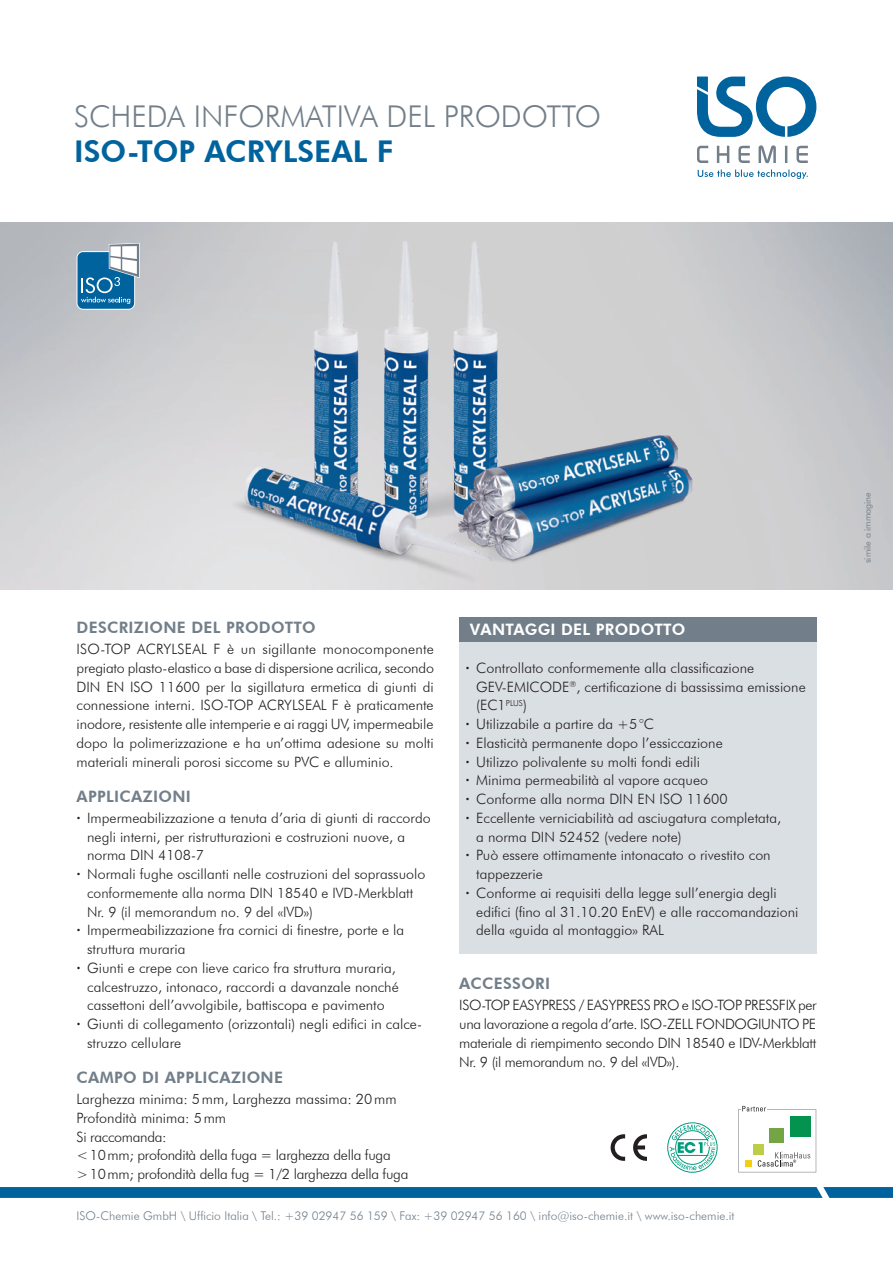
<style>
.page{position:relative;width:893px;height:1263px;background:#fff}
.page>*{position:absolute;margin:0;border:0;box-sizing:border-box;transform-origin:0 0}
.t1{font:300 30px "Futura BT";color:#727f8a}
.t2{font:800 30px "Futura BT";color:#00639e}
.t3{font:800 15.75px "Futura BT";letter-spacing:.02em;color:#727f8a}
.t4{font:800 15.75px "Futura BT";letter-spacing:.02em;color:#fff}
.t5{font:300 14.25px/18.8px "Futura BT";color:#231f20;text-align:justify}
.t6{font:300 14.25px/18.8px "Futura BT";letter-spacing:-.02em;color:#231f20}
.t7{font:300 12px "Futura BT";color:#727f8a}
.t8{font:9px "Futura BT";color:#727f8a}
.s1{font-weight:800}
</style>
<div class="page">
<img style="left:34px;top:223px;width:804px;height:367px">
<svg style="left:611px;top:1134px;width:14px;height:27px"></svg>
<svg style="left:633px;top:1134px;width:14px;height:27px"></svg>
<svg style="left:668px;top:1122px;width:49px;height:50px"></svg>
<svg style="left:738px;top:1106px;width:78px;height:66px"></svg>
<div style="left:459px;top:617px;width:357px;height:25px;background:#727f8a"></div>
<div style="left:459px;top:642px;width:357px;height:312px;background:#dadfe3"></div>
<svg style="left:77px;top:243px;width:63px;height:67px;background:#5c96b8"></svg>
<svg style="left:0;top:1187px;width:893px;height:11px;background:#04659f"></svg>
<svg style="left:697px;top:145px;width:111px;height:18px"></svg>
<svg style="left:698px;top:169px;width:110px;height:10px"></svg>
<svg style="left:697px;top:77px;width:119px;height:60px"></svg>
<h1 class="t1" style="left:74px;top:98px;width:528px">SCHEDA INFORMATIVA DEL PRODOTTO</h1>
<h1 class="t2" style="left:74px;top:133px;width:320px">ISO-TOP ACRYLSEAL F</h1>
<p class="t3" style="left:77px;top:618px;width:241px">DESCRIZIONE DEL PRODOTTO</p>
<p class="t5" style="left:77px;top:639px;width:359px">ISO-TOP ACRYLSEAL F è un sigillante monocomponente pregiato plasto-elastico a base di dispersione acrilica, secondo DIN EN ISO 11600 per la sigillatura ermetica di giunti di connessione interni. ISO-TOP ACRYLSEAL F è praticamente inodore, resistente alle intemperie e ai raggi UV, impermeabile dopo la polimerizzazione e ha un’ottima adesione su molti materiali minerali porosi siccome su PVC e alluminio.</p>
<p class="t3" style="left:77px;top:787px;width:116px">APPLICAZIONI</p>
<p class="t5" style="left:77px;top:808px;width:356px"><span class="s1">·</span> Impermeabilizzazione a tenuta d’aria di giunti di raccordo</p>
<p class="t5" style="left:87px;top:827px;width:320px">negli interni, per ristrutturazioni e costruzioni nuove, a</p>
<p class="t5" style="left:87px;top:846px;width:119px">norma DIN 4108-7</p>
<p class="t5" style="left:77px;top:864px;width:350px"><span class="s1">·</span> Normali fughe oscillanti nelle costruzioni del soprassuolo</p>
<p class="t5" style="left:87px;top:883px;width:328px">conformemente alla norma DIN 18540 e IVD-Merkblatt</p>
<p class="t5" style="left:87px;top:902px;width:227px">Nr. 9 (il memorandum no. 9 del «IVD»)</p>
<p class="t5" style="left:77px;top:921px;width:329px"><span class="s1">·</span> Impermeabilizzazione fra cornici di finestre, porte e la</p>
<p class="t5" style="left:87px;top:939px;width:100px">struttura muraria</p>
<p class="t5" style="left:77px;top:958px;width:321px"><span class="s1">·</span> Giunti e crepe con lieve carico fra struttura muraria,</p>
<p class="t5" style="left:87px;top:977px;width:313px">calcestruzzo, intonaco, raccordi a davanzale nonché</p>
<p class="t5" style="left:87px;top:996px;width:299px">cassettoni dell’avvolgibile, battiscopa e pavimento</p>
<p class="t5" style="left:77px;top:1014px;width:347px"><span class="s1">·</span> Giunti di collegamento (orizzontali) negli edifici in calce-</p>
<p class="t5" style="left:87px;top:1033px;width:96px">struzzo cellulare</p>
<p class="t3" style="left:77px;top:1068px;width:208px">CAMPO DI APPLICAZIONE</p>
<p class="t6" style="left:77px;top:1089px;width:333px">Larghezza minima: 5mm, Larghezza massima: 20mm Profondità minima: 5mm<br>Si raccomanda:<br>&lt;10mm; profondità della fuga = larghezza della fuga &gt;10mm; profondità della fug = 1/2 larghezza della fuga</p>
<p class="t4" style="left:470px;top:620px;width:217px">VANTAGGI DEL PRODOTTO</p>
<p class="t5" style="left:466px;top:658px;width:290px"><span class="s1">·</span> Controllato conformemente alla classificazione</p>
<p class="t5" style="left:476px;top:677px;width:331px">GEV-EMICODE<sup>®</sup>, certificazione di bassissima emissione</p>
<p class="t5" style="left:476px;top:696px;width:52px">(EC1<sup>PLUS</sup>)</p>
<p class="t5" style="left:466px;top:714px;width:190px"><span class="s1">·</span> Utilizzabile a partire da +5°C</p>
<p class="t5" style="left:466px;top:733px;width:259px"><span class="s1">·</span> Elasticità permanente dopo l’essiccazione</p>
<p class="t5" style="left:466px;top:752px;width:236px"><span class="s1">·</span> Utilizzo polivalente su molti fondi edili</p>
<p class="t5" style="left:466px;top:771px;width:244px"><span class="s1">·</span> Minima permeabilità al vapore acqueo</p>
<p class="t5" style="left:466px;top:789px;width:264px"><span class="s1">·</span> Conforme alla norma DIN EN ISO 11600</p>
<p class="t5" style="left:466px;top:808px;width:317px"><span class="s1">·</span> Eccellente verniciabilità ad asciugatura completata,</p>
<p class="t5" style="left:476px;top:827px;width:207px">a norma DIN 52452 (vedere note)</p>
<p class="t5" style="left:466px;top:846px;width:307px"><span class="s1">·</span> Può essere ottimamente intonacato o rivestito con</p>
<p class="t5" style="left:476px;top:864px;width:68px">tappezzerie</p>
<p class="t5" style="left:466px;top:883px;width:313px"><span class="s1">·</span> Conforme ai requisiti della legge sull’energia degli</p>
<p class="t5" style="left:476px;top:902px;width:324px">edifici (fino al 31.10.20 EnEV) e alle raccomandazioni</p>
<p class="t5" style="left:476px;top:921px;width:189px">della «guida al montaggio» RAL</p>
<p class="t3" style="left:459px;top:974px;width:92px">ACCESSORI</p>
<p class="t5" style="left:459px;top:996px;width:359px">ISO-TOP EASYPRESS / EASYPRESS PRO e ISO-TOP PRESSFIX per una lavorazione a regola d’arte. ISO-ZELL FONDOGIUNTO PE materiale di riempimento secondo DIN 18540 e IDV-Merkblatt Nr. 9 (il memorandum no. 9 del «IVD»).</p>
<p class="t7" style="left:77px;top:1209px;width:660px">ISO-Chemie GmbH \ Ufficio Italia \ Tel.: +39 02947 56 159 \ Fax: +39 02947 56 160 \ info@iso-chemie.it \ www.iso-chemie.it</p>
<p class="t8" style="left:862px;top:563px;width:72px;rotate:-90deg">simile a immagine</p>
</div>
